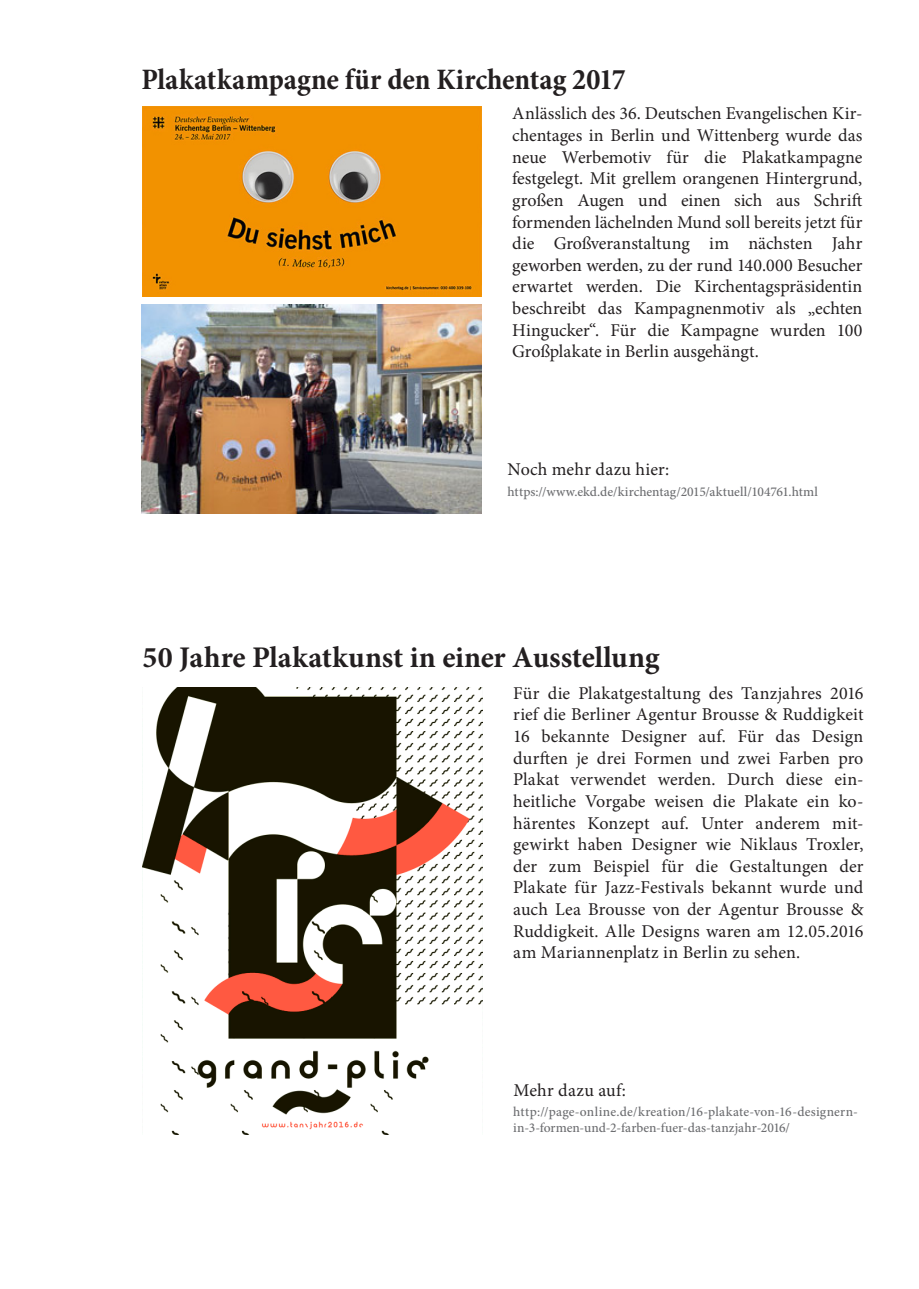
<style>
.page{position:relative;width:919px;height:1289px;background:#fff}
.page>*{position:absolute;margin:0;border:0;box-sizing:border-box;transform-origin:0 0}
.t1{font:700 30px "Minion Pro";letter-spacing:-.005em;color:#231f20}
.t2{font:700 condensed 30px "Minion Pro";color:#231f20}
.Copy{font:18px/21.6px "Minion Pro";letter-spacing:.005em;color:#231f20;text-align:justify}
.Copy-2{font:500 13.5px/16.2px "Minion Pro";letter-spacing:.005em;color:#6c6d70}
</style>
<div class="page">
<img style="left:142px;top:106px;width:339px;height:191px">
<img style="left:141px;top:304px;width:341px;height:209px">
<img style="left:142px;top:687px;width:341px;height:446px">
<p class="t2" style="left:141px;top:58px;width:486px">Plakatkampagne für den Kirchentag 2017</p>
<p class="Copy" style="left:512px;top:103px;width:351px">Anlässlich des 36. Deutschen Evangelischen Kir&shy;chentages in Berlin und Wittenberg wurde das neue Werbemotiv für die Plakatkampagne festgelegt. Mit grellem orangenen Hintergrund, großen Augen und einen sich aus Schrift formenden lächelnden Mund soll bereits jetzt für die Großveranstaltung im nächsten Jahr geworben werden, zu der rund 140.000 Besucher erwartet werden. Die Kirchentagspräsidentin beschreibt das Kampagnenmotiv als „echten Hingucker“. Für die Kampagne wurden 100<br>Großplakate in Berlin ausgehängt.</p>
<p class="Copy" style="left:507px;top:458px;width:163px">Noch mehr dazu hier:</p>
<p class="Copy-2" style="left:507px;top:483px;width:312px">https://www.ekd.de/kirchentag/2015/aktuell/104761.html</p>
<p class="t1" style="left:142px;top:636px;width:518px">50 Jahre Plakatkunst in einer Ausstellung</p>
<p class="Copy" style="left:513px;top:682px;width:351px">Für die Plakatgestaltung des Tanzjahres 2016 rief die Berliner Agentur Brousse &amp; Ruddigkeit 16 bekannte Designer auf. Für das Design durften je drei Formen und zwei Farben pro Plakat verwendet werden. Durch diese ein&shy;heitliche Vorgabe weisen die Plakate ein ko&shy;härentes Konzept auf. Unter anderem mit&shy;gewirkt haben Designer wie Niklaus Troxler, der zum Beispiel für die Gestaltungen der Plakate für Jazz-Festivals bekannt wurde und auch Lea Brousse von der Agentur Brousse &amp; Ruddigkeit. Alle Designs waren am 12.05.2016 am Mariannenplatz in Berlin zu sehen.</p>
<p class="Copy" style="left:513px;top:1079px;width:114px">Mehr dazu auf:</p>
<p class="Copy-2" style="left:513px;top:1103px;width:346px">http://page-online.de/kreation/16-plakate-von-16-designern&shy;in-3-formen-und-2-farben-fuer-das-tanzjahr-2016/</p>
</div>
